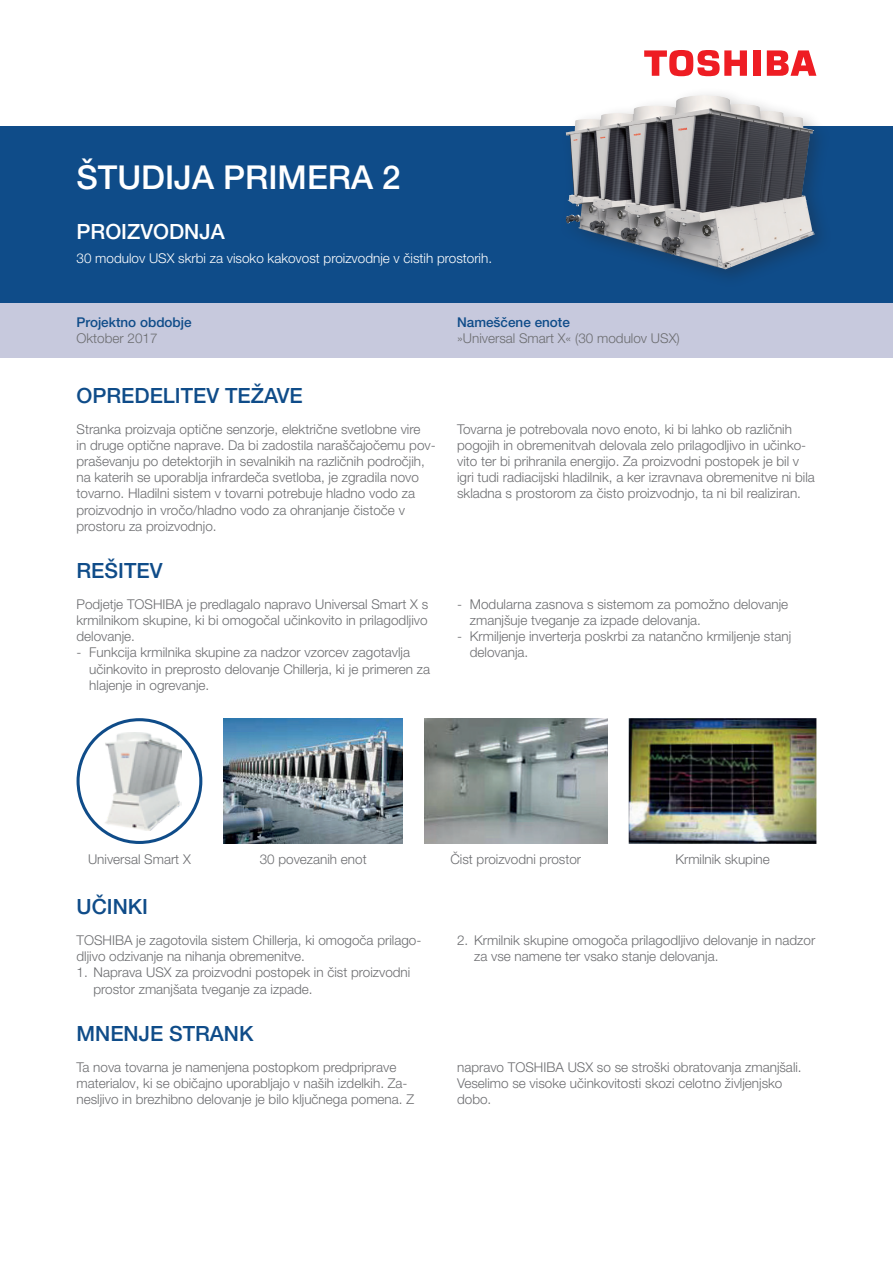
<style>
.page{position:relative;width:893px;height:1263px;background:#fff}
.page>*{position:absolute;margin:0;border:0;box-sizing:border-box;transform-origin:0 0}
.t1{font:500 33px "Helvetica Neue LT Pro";color:#fff}
.t2{font:500 21px "Helvetica Neue LT Pro";color:#0f4c89}
.t3{font:500 21px "Helvetica Neue LT Pro";color:#fff}
.t4{font:300 13.5px/16.2px "Helvetica Neue LT Pro";color:#6c6d70}
.t5{font:300 13.5px "Helvetica Neue LT Pro";color:#fff}
.t6{font:500 13.5px "Helvetica Neue LT Pro";color:#0f4c89}
</style>
<div class="page">
<div style="left:0;top:303px;width:893px;height:55px;background:#c7c9dd"></div>
<div style="left:753px;top:50px;width:7px;height:26px;background:#ee1d23"></div>
<svg style="left:767px;top:50px;width:49px;height:26px"></svg>
<svg style="left:644px;top:50px;width:103px;height:27px"></svg>
<div style="left:0;top:126px;width:893px;height:177px;background:#0f4c89"></div>
<div style="left:558px;top:87px;width:275px;height:202px;background:#231f20;opacity:.3"></div>
<img style="left:565px;top:95px;width:249px;height:174px">
<svg style="left:77px;top:718px;width:125px;height:126px"></svg>
<img style="left:100px;top:733px;width:81px;height:97px">
<img style="left:224px;top:718px;width:179px;height:126px">
<img style="left:424px;top:718px;width:183px;height:126px">
<img style="left:629px;top:718px;width:187px;height:126px">
<h1 class="t1" style="left:77px;top:158px;width:325px">ŠTUDIJA PRIMERA 2</h1>
<h2 class="t3" style="left:77px;top:219px;width:150px">PROIZVODNJA</h2>
<p class="t5" style="left:77px;top:250px;width:417px">30 modulov USX skrbi za visoko kakovost proizvodnje v čistih prostorih.</p>
<p class="t6" style="left:77px;top:314px;width:117px">Projektno obdobje</p>
<p class="t4" style="left:77px;top:330px;width:83px">Oktober 2017</p>
<h2 class="t2" style="left:77px;top:383px;width:228px">OPREDELITEV TEŽAVE</h2>
<p class="t6" style="left:457px;top:314px;width:114px">Nameščene enote</p>
<p class="t4" style="left:457px;top:330px;width:224px">»Universal Smart X« (30 modulov USX)</p>
<p class="t4" style="left:77px;top:420px;width:361px">Stranka proizvaja optične senzorje, električne svetlobne vire<br>in druge optične naprave. Da bi zadostila naraščajočemu pov&shy;praševanju po detektorjih in sevalnikih na različnih področjih, na katerih se uporablja infrardeča svetloba, je zgradila novo tovarno. Hladilni sistem v tovarni potrebuje hladno vodo za proizvodnjo in vročo/hladno vodo za ohranjanje čistoče v prostoru za proizvodnjo.</p>
<p class="t4" style="left:457px;top:420px;width:359px">Tovarna je potrebovala novo enoto, ki bi lahko ob različnih pogojih in obremenitvah delovala zelo prilagodljivo in učinko&shy;vito ter bi prihranila energijo. Za proizvodni postopek je bil v igri tudi radiacijski hladilnik, a ker izravnava obremenitve ni bila skladna s prostorom za čisto proizvodnjo, ta ni bil realiziran.</p>
<h2 class="t2" style="left:77px;top:558px;width:87px">REŠITEV</h2>
<p class="t4" style="left:77px;top:595px;width:353px;text-align:justify">Podjetje TOSHIBA je predlagalo napravo Universal Smart X s krmilnikom skupine, ki bi omogočal učinkovito in prilagodljivo delovanje.</p>
<p class="t4" style="left:89px;top:644px;width:342px;text-indent:-13px">- Funkcija krmilnika skupine za nadzor vzorcev zagotavlja učinkovito in preprosto delovanje Chillerja, ki je primeren za hlajenje in ogrevanje.</p>
<p class="t4" style="left:470px;top:595px;width:320px;text-indent:-13px">- Modularna zasnova s sistemom za pomožno delovanje zmanjšuje tveganje za izpade delovanja.</p>
<p class="t4" style="left:470px;top:628px;width:323px;text-indent:-13px">- Krmiljenje inverterja poskrbi za natančno krmiljenje stanj delovanja.</p>
<p class="t4" style="left:88px;top:851px;width:104px">Universal Smart X</p>
<p class="t4" style="left:260px;top:851px;width:109px">30 povezanih enot</p>
<p class="t4" style="left:450px;top:851px;width:132px">Čist proizvodni prostor</p>
<p class="t4" style="left:675px;top:851px;width:96px">Krmilnik skupine</p>
<h2 class="t2" style="left:77px;top:894px;width:73px">UČINKI</h2>
<p class="t4" style="left:77px;top:932px;width:346px">TOSHIBA je zagotovila sistem Chillerja, ki omogoča prilago&shy;dljivo odzivanje na nihanja obremenitve.</p>
<p class="t4" style="left:94px;top:964px;width:318px;text-indent:-17px">1. Naprava USX za proizvodni postopek in čist proizvodni prostor zmanjšata tveganje za izpade.</p>
<h2 class="t2" style="left:77px;top:1021px;width:178px">MNENJE STRANK</h2>
<p class="t4" style="left:474px;top:932px;width:343px;text-indent:-17px">2. Krmilnik skupine omogoča prilagodljivo delovanje in nadzor za vse namene ter vsako stanje delovanja.</p>
<p class="t4" style="left:77px;top:1058px;width:339px">Ta nova tovarna je namenjena postopkom predpriprave materialov, ki se običajno uporabljajo v naših izdelkih. Za&shy;nesljivo in brezhibno delovanje je bilo ključnega pomena. Z</p>
<p class="t4" style="left:457px;top:1058px;width:346px">napravo TOSHIBA USX so se stroški obratovanja zmanjšali.<br>Veselimo se visoke učinkovitosti skozi celotno življenjsko dobo.</p>
</div>
